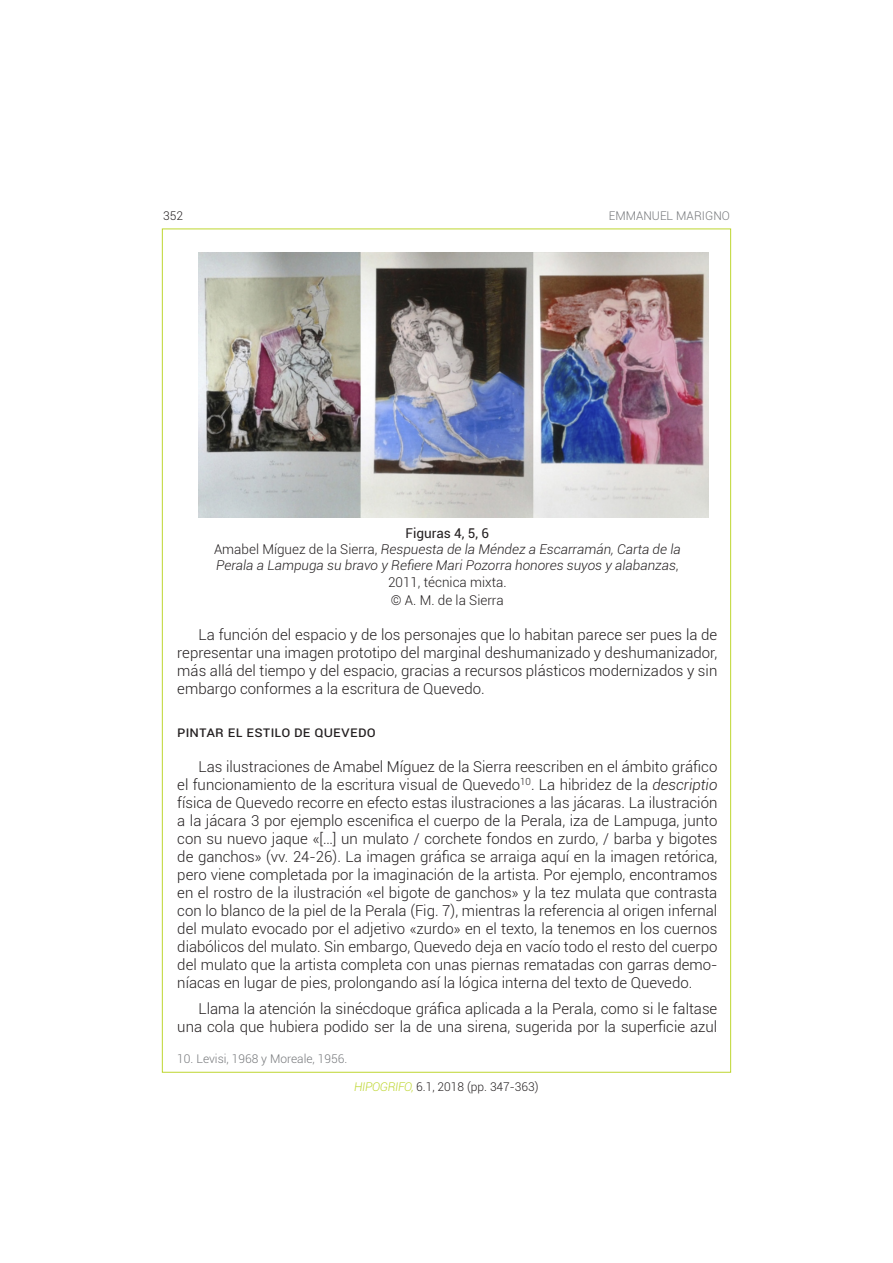
<style>
.page{position:relative;width:893px;height:1263px;background:#fff}
.page>*{position:absolute;margin:0;border:0;box-sizing:border-box;transform-origin:0 0}
.Texto_HG{font:300 15px/18px "Roboto";color:#231f20;text-align:justify}
.Título_2{font:15px "Roboto";color:#231f20}
.Pie_de_foto{font:italic 300 13.5px/16.2px "Roboto";color:#231f20;text-align:center}
.Pie_de_foto-2{font:300 13.5px "Roboto";color:#231f20}
.Texto_nota_pie_HG{font:300 12px "Roboto";color:#76787b}
.t1{font:300 12px "Roboto";color:#231f20}
.s1{font-weight:400;font-style:normal}
.s2{font-style:normal}
.s3{font-style:italic}
.s4{font-style:italic;color:#bed630}
</style>
<div class="page">
<img style="left:199px;top:252px;width:510px;height:265px">
<p class="t1" style="left:163px;top:207px;width:21px">352</p>
<p class="Texto_nota_pie_HG" style="left:609px;top:207px;width:123px">EMMANUEL MARIGNO</p>
<p class="Pie_de_foto" style="left:214px;top:525px;width:468px"><span class="s1">Figuras 4, 5, 6<br></span><span class="s2">Amabel Míguez de la Sierra,</span> Respuesta de la Méndez a Escarramán, Carta de la Perala a Lampuga su bravo y Refiere Mari Pozorra honores suyos y alabanzas<span class="s2">, 2011, técnica mixta.</span></p>
<p class="Pie_de_foto-2" style="left:391px;top:590px;width:114px">© A. M. de la Sierra</p>
<p class="Texto_HG" style="left:177px;top:625px;width:542px;text-indent:21px">La función del espacio y de los personajes que lo habitan parece ser pues la de representar una imagen prototipo del marginal deshumanizado y deshumanizador, más allá del tiempo y del espacio, gracias a recursos plásticos modernizados y sin embargo conformes a la escritura de Quevedo.</p>
<p class="Título_2" style="left:177px;top:721px;width:200px">Pi ntar el estilo de Quevedo</p>
<p class="Texto_HG" style="left:177px;top:757px;width:542px;text-indent:21px">Las ilustraciones de Amabel Míguez de la Sierra reescriben en el ámbito gráfico el funcionamiento de la escritura visual de Quevedo<sup>10</sup>. La hibridez de la <span class="s3">descriptio </span>física de Quevedo recorre en efecto estas ilustraciones a las jácaras. La ilustración a la jácara 3 por ejemplo escenifica el cuerpo de la Perala, iza de Lampuga, junto con su nuevo jaque «[…] un mulato / corchete fondos en zurdo, / barba y bigotes de ganchos» (vv. 24-26). La imagen gráfica se arraiga aquí en la imagen retórica, pero viene completada por la imaginación de la artista. Por ejemplo, encontramos en el rostro de la ilustración «el bigote de ganchos» y la tez mulata que contrasta con lo blanco de la piel de la Perala (Fig. 7), mientras la referencia al origen infernal del mulato evocado por el adjetivo «zurdo» en el texto, la tenemos en los cuernos diabólicos del mulato. Sin embargo, Quevedo deja en vacío todo el resto del cuerpo del mulato que la artista completa con unas piernas rematadas con garras demo&shy;níacas en lugar de pies, prolongando así la lógica interna del texto de Quevedo.</p>
<p class="Texto_HG" style="left:177px;top:999px;width:542px;text-align:right">Llama la atención la sinécdoque gráfica aplicada a la Perala, como si le faltase una cola que hubiera podido ser la de una sirena, sugerida por la superficie azul</p>
<p class="Texto_nota_pie_HG" style="left:177px;top:1050px;width:171px">10. Levisi, 1968 y Moreale, 1956.</p>
<p class="t1" style="left:354px;top:1078px;width:186px"><span class="s4">HIPOGRIFO,</span> 6.1, 2018 (pp. 347-363)</p>
</div>
